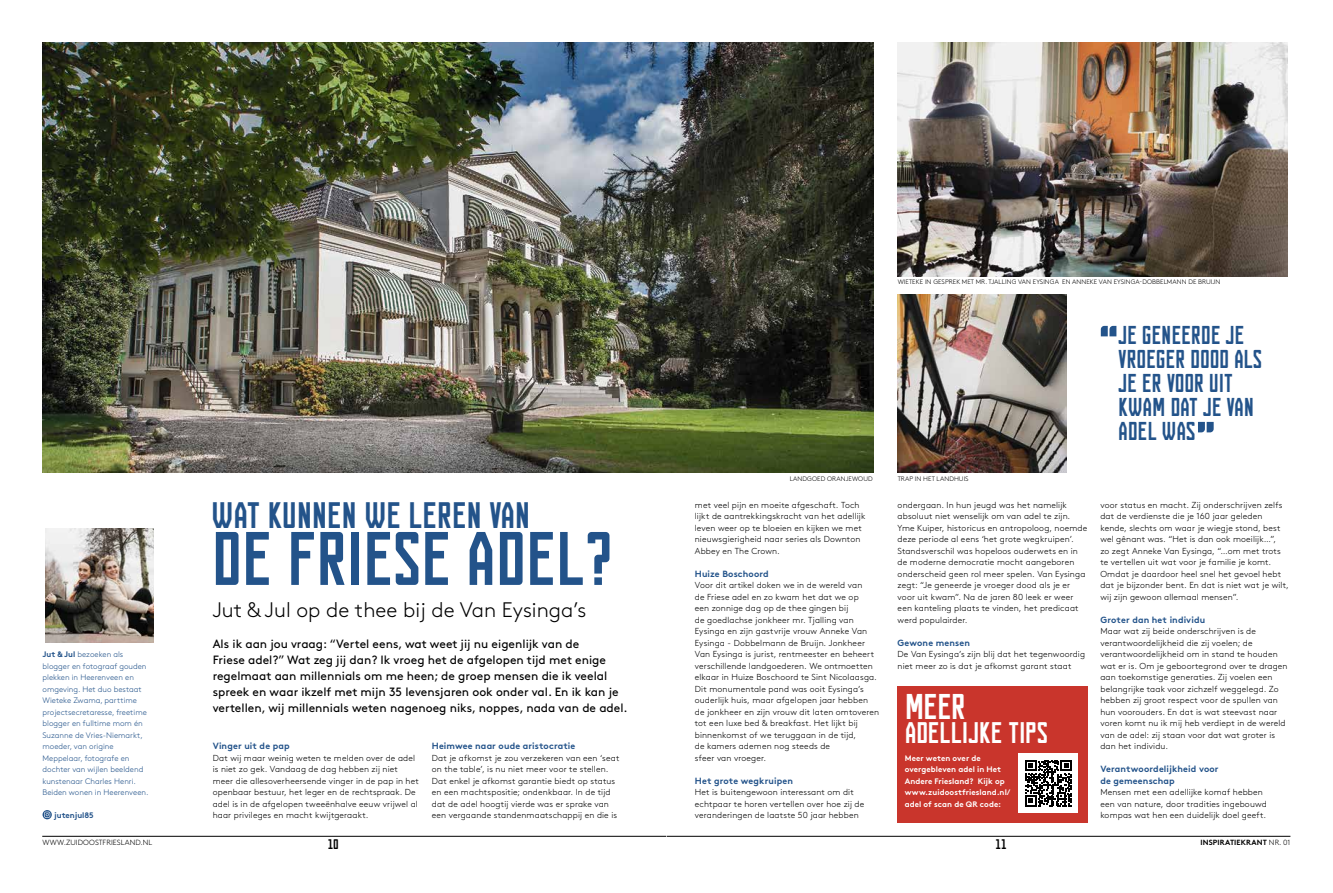
<style>
.page{position:relative;width:1333px;height:893px;background:#fff}
.page>*{position:absolute;margin:0;border:0;box-sizing:border-box;transform-origin:0 0}
.t1{font:condensed 76.1px "FUNCTION";letter-spacing:-.01em;color:#23538a}
.t2{font:condensed 70px "FUNCTION";color:#23538a}
.t3{font:condensed 37.1px "FUNCTION";letter-spacing:-.01em;color:#23538a}
.t4{font:condensed 36px "FUNCTION";color:#fff}
.t5{font:condensed 30px "FUNCTION";letter-spacing:-.015em;color:#fff}
.t6{font:condensed 26px/24px "FUNCTION";letter-spacing:-.01em;color:#23538a;scale:.95 1}
.t7{font:300 21px "Brown Std";color:#000}
.t8{font:condensed 14px "FUNCTION";color:#000}
.t9{font:12px/16px "Brown Std";color:#000}
.t10{font:700 9px/11.5px "Brown Std";letter-spacing:.015em;color:#23538a}
.t11{font:300 8.7px/11.5px "Brown Std";letter-spacing:.015em;color:#000}
.t12{font:300 8px/11.5px "Brown Std";color:#23538a}
.t13{font:700 8px/11.5px "Brown Std";letter-spacing:.01em;color:#fff}
.t14{font:700 8px "Brown Std";color:#23538a}
.t15{font:300 7.5px "Brown Std";letter-spacing:.01em;color:#000}
.t16{font:700 7.5px "Brown Std";letter-spacing:.01em;color:#000}
.t17{font:300 6.5px "Brown Std";letter-spacing:.01em;color:#000}
.s1{font-weight:700}
.s2{font-weight:300}
</style>
<div class="page">
<img style="left:43px;top:43px;width:830px;height:430px">
<hr style="left:666px;top:836px;width:624px;height:1px;background:#000">
<hr style="left:42px;top:836px;width:624px;height:1px;background:#000">
<img style="left:45px;top:528px;width:108px;height:114px">
<svg style="left:43px;top:810px;width:9px;height:9px"></svg>
<svg style="left:44px;top:812px;width:6px;height:6px"></svg>
<div style="left:897px;top:686px;width:190px;height:136px;background:#c9352c"></div>
<img style="left:897px;top:43px;width:390px;height:234px">
<img style="left:897px;top:295px;width:169px;height:178px">
<div style="left:1018px;top:753px;width:60px;height:60px;background:#fff"></div>
<svg style="left:1025px;top:760px;width:46px;height:46px"></svg>
<p class="t12" style="left:43px;top:649px;width:107px"><span class="s1">Jut &amp; Jul</span> bezoeken als blogger en fotograaf gouden plekken in Heerenveen en omgeving. Het duo bestaat<br>Wieteke Zwama, parttime projectsecretaresse, freetime blogger en fulltime mom én<br>Suzanne de Vries-Niemarkt, moeder, van origine<br>Meppelaar, fotografe en dochter van wijlen beeldend kunstenaar Charles Henri.<br>Beiden wonen in Heerenveen.</p>
<p class="t14" style="left:54px;top:810px;width:41px">jutenjul85</p>
<p class="t15" style="left:43px;top:838px;width:111px">WWW.ZUIDOOSTFRIESLAND.NL</p>
<h3 class="t3" style="left:211px;top:495px;width:320px">WAT KUNNEN WE LEREN VAN</h3>
<h1 class="t1" style="left:211px;top:517px;width:403px">DE FRIESE ADEL?</h1>
<h3 class="t7" style="left:213px;top:597px;width:375px">Jut &amp; Jul op de thee bij de Van Eysinga’s</h3>
<p class="t9" style="left:213px;top:636px;width:416px">Als ik aan jou vraag: “Vertel eens, wat weet jij nu eigenlijk van de<br>Friese adel?” Wat zeg jij dan? Ik vroeg het de afgelopen tijd met enige regelmaat aan millennials om me heen; de groep mensen die ik veelal spreek en waar ikzelf met mijn 35 levensjaren ook onder val. En ik kan je vertellen, wij millennials weten nagenoeg niks, noppes, nada van de adel.</p>
<p class="t10" style="left:213px;top:740px;width:78px">Vinger uit de pap</p>
<p class="t11" style="left:213px;top:752px;width:208px">Dat wij maar weinig weten te melden over de adel is niet zo gek. Vandaag de dag hebben zij niet meer die allesoverheersende vinger in de pap in het openbaar bestuur, het leger en de rechtspraak. De adel is in de afgelopen tweeënhalve eeuw vrijwel al haar privileges en macht kwijtgeraakt.</p>
<h3 class="t8" style="left:328px;top:837px;width:13px">10</h3>
<p class="t10" style="left:432px;top:740px;width:145px">Heimwee naar oude aristocratie</p>
<p class="t11" style="left:432px;top:752px;width:189px">Dat je afkomst je zou verzekeren van een ‘seat on the table’, is nu niet meer voor te stellen.<br>Dat enkel je afkomst garantie biedt op status en een machtspositie; ondenkbaar. In de tijd dat de adel hoogtij vierde was er sprake van een vergaande standenmaatschappij en die is</p>
<p class="t17" style="left:789px;top:475px;width:84px">LANDGOED ORANJEWOUD</p>
<p class="t11" style="left:694px;top:499px;width:172px">met veel pijn en moeite afgeschaft. Toch lijkt de aantrekkingskracht van het adellijk leven weer op te bloeien en kijken we met nieuwsgierigheid naar series als Downton Abbey en The Crown.</p>
<p class="t10" style="left:694px;top:568px;width:75px">Huize Boschoord</p>
<p class="t11" style="left:694px;top:579px;width:186px">Voor dit artikel doken we in de wereld van<br>de Friese adel en zo kwam het dat we op<br>een zonnige dag op de thee gingen bij<br>de goedlachse jonkheer mr. Tjalling van Eysinga en zijn gastvrije vrouw Anneke Van Eysinga - Dobbelmann de Bruijn. Jonkheer Van Eysinga is jurist, rentmeester en beheert verschillende landgoederen. We ontmoetten elkaar in Huize Boschoord te Sint Nicolaasga.<br>Dit monumentale pand was ooit Eysinga’s ouderlijk huis, maar afgelopen jaar hebben de jonkheer en zijn vrouw dit laten omtoveren tot een luxe bed &amp; breakfast. Het lijkt bij binnenkomst of we teruggaan in de tijd,<br>de kamers ademen nog steeds de<br>sfeer van vroeger.</p>
<p class="t10" style="left:694px;top:775px;width:100px">Het grote wegkruipen</p>
<p class="t11" style="left:694px;top:786px;width:171px">Het is buitengewoon interessant om dit echtpaar te horen vertellen over hoe zij de veranderingen de laatste 50 jaar hebben</p>
<p class="t17" style="left:897px;top:278px;width:324px">WIETEKE IN GESPREK MET MR. TJALLING VAN EYSINGA EN ANNEKE VAN EYSINGA-DOBBELMANN DE BRUIJN</p>
<h2 class="t2" style="left:1098px;top:312px;width:22px">“</h2>
<h3 class="t6" style="left:1118px;top:323px;width:153px">JE GENEERDE JE<br>VROEGER DOOD ALS<br>JE ER VOOR UIT<br>KWAM DAT JE VAN<br>ADEL WAS</h3>
<h2 class="t2" style="left:1195px;top:408px;width:22px">”</h2>
<p class="t17" style="left:897px;top:475px;width:72px">TRAP IN HET LANDHUIS</p>
<p class="t11" style="left:897px;top:499px;width:191px">ondergaan. In hun jeugd was het namelijk absoluut niet wenselijk om van adel te zijn.<br>Yme Kuiper, historicus en antropoloog, noemde deze periode al eens ‘het grote wegkruipen’.<br>Standsverschil was hopeloos ouderwets en in de moderne democratie mocht aangeboren onderscheid geen rol meer spelen. Van Eysinga zegt: “Je geneerde je vroeger dood als je er voor uit kwam”. Na de jaren 80 leek er weer een kanteling plaats te vinden, het predicaat werd populairder.</p>
<p class="t10" style="left:897px;top:637px;width:74px">Gewone mensen</p>
<p class="t11" style="left:897px;top:648px;width:189px">De Van Eysinga’s zijn blij dat het tegenwoordig niet meer zo is dat je afkomst garant staat</p>
<h3 class="t4" style="left:904px;top:687px;width:63px">MEER</h3>
<h3 class="t5" style="left:904px;top:716px;width:145px">ADELLIJKE TIPS</h3>
<p class="t13" style="left:904px;top:752px;width:107px">Meer weten over de overgebleven adel in Het<br>Andere Friesland? Kijk op www.zuidoostfriesland.nl/ adel of scan de QR code:</p>
<p class="t11" style="left:1100px;top:499px;width:190px">voor status en macht. Zij onderschrijven zelfs dat de verdienste die je 160 jaar geleden kende, slechts om waar je wiegje stond, best wel gênant was. “Het is dan ook moeilijk…”,<br>zo zegt Anneke Van Eysinga, “...om met trots te vertellen uit wat voor je familie je komt.<br>Omdat je daardoor heel snel het gevoel hebt dat je bijzonder bent. En dat is niet wat je wilt, wij zijn gewoon allemaal mensen”.</p>
<p class="t10" style="left:1100px;top:614px;width:106px">Groter dan het individu</p>
<p class="t11" style="left:1100px;top:625px;width:189px">Maar wat zij beide onderschrijven is de verantwoordelijkheid die zij voelen; de verantwoordelijkheid om in stand te houden wat er is. Om je geboortegrond over te dragen aan toekomstige generaties. Zij voelen een belangrijke taak voor zichzelf weggelegd. Zo hebben zij groot respect voor de spullen van hun voorouders. En dat is wat steevast naar voren komt nu ik mij heb verdiept in de wereld van de adel: zij staan voor dat wat groter is dan het individu.</p>
<p class="t10" style="left:1100px;top:763px;width:120px">Verantwoordelijkheid voor de gemeenschap</p>
<p class="t11" style="left:1100px;top:786px;width:168px">Mensen met een adellijke komaf hebben een van nature, door tradities ingebouwd kompas wat hen een duidelijk doel geeft.</p>
<h3 class="t8" style="left:995px;top:837px;width:13px">11</h3>
<p class="t16" style="left:1200px;top:838px;width:91px">INSPIRATIEKRANT <span class="s2">NR. 01</span></p>
</div>
